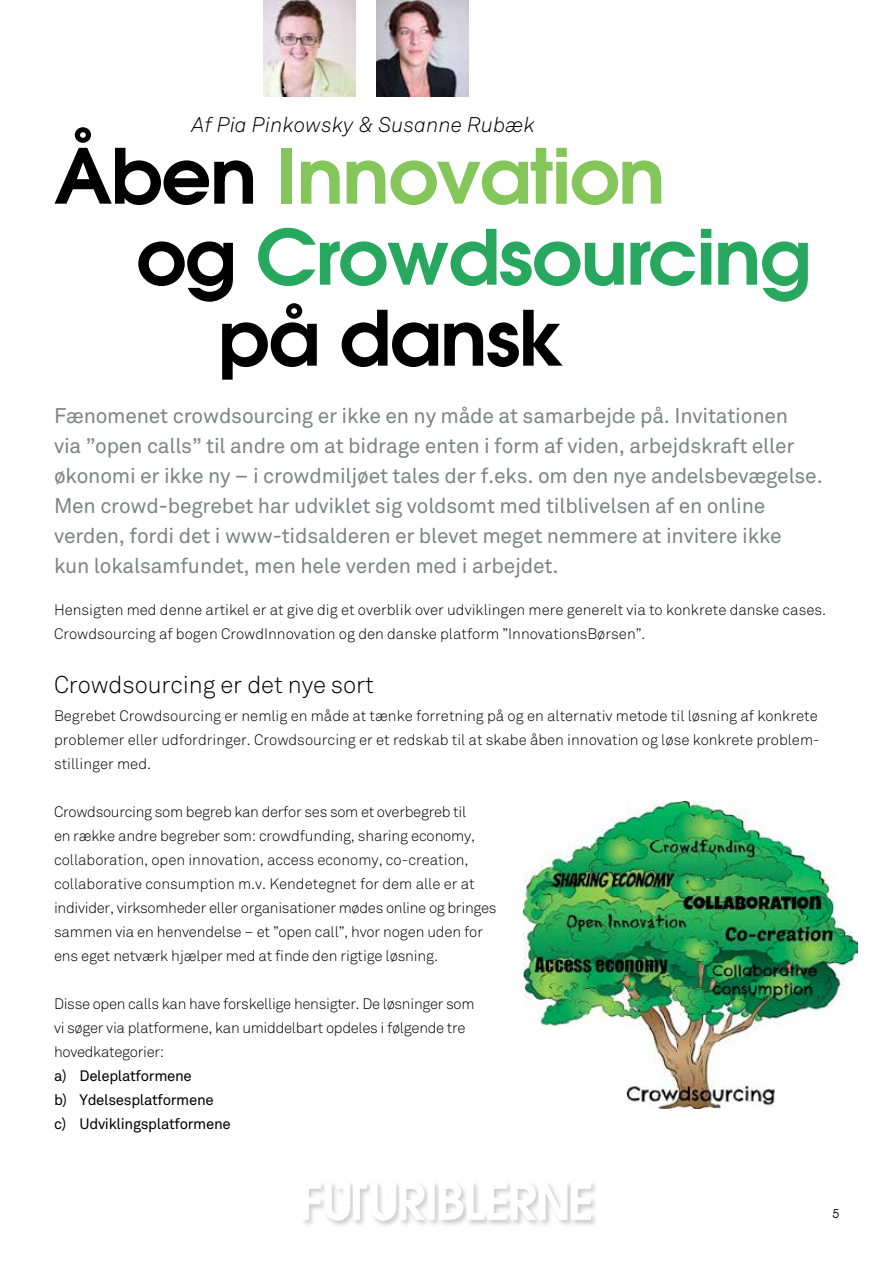
<style>
.page{position:relative;width:893px;height:1263px;background:#fff}
.page>*{position:absolute;margin:0;border:0;box-sizing:border-box;transform-origin:0 0}
.t1{font:600 75.6px "Avant Garde";letter-spacing:-.02em;color:#27a85e;scale:1.04 1}
.t2{font:600 75.6px "Avant Garde";letter-spacing:-.02em;color:#84c659;scale:1.04 1}
.t3{font:600 75.6px "Avant Garde";letter-spacing:-.02em;color:#000;scale:1.04 1}
.t4{font:300 24px "Akkurat";letter-spacing:-.005em;color:#000}
.t5{font:21px/30px "Akkurat";letter-spacing:-.01em;color:#808285}
.t6{font:italic 300 21px "Akkurat";letter-spacing:.01em;color:#000}
.t7{font:300 15px/24px "Akkurat";color:#000}
.t8{font:300 15px/24px "Akkurat";letter-spacing:-.02em;color:#000}
.t9{font:15px/24px "Akkurat";letter-spacing:-.02em;color:#000}
.t10{font:12px "Avant Garde";color:#000}
.s1{color:#000}
</style>
<div class="page">
<div style="left:301px;top:1181px;width:297px;height:47px;background:#000;opacity:.2"></div>
<svg style="left:302px;top:1182px;width:123px;height:39px"></svg>
<div style="left:428px;top:1182px;width:7px;height:38px;background:#fff"></div>
<svg style="left:439px;top:1182px;width:152px;height:38px"></svg>
<img style="left:263px;top:0;width:93px;height:97px">
<img style="left:376px;top:0;width:93px;height:97px">
<img style="left:524px;top:801px;width:333px;height:308px">
<h3 class="t6" style="left:192px;top:112px;width:345px">Af Pia Pinkowsky &amp; Susanne Rubæk</h3>
<h1 class="t2" style="left:54px;top:126px;width:589px"><span class="s1">Åben</span> Innovation</h1>
<h1 class="t1" style="left:136px;top:207px;width:651px"><span class="s1">og</span> Crowdsourcing</h1>
<h1 class="t3" style="left:218px;top:288px;width:335px">på dansk</h1>
<p class="t5" style="left:54px;top:401px;width:770px">Fænomenet crowdsourcing er ikke en ny måde at samarbejde på. Invitationen<br>via ”open calls” til andre om at bidrage enten i form af viden, arbejdskraft eller økonomi er ikke ny – i crowdmiljøet tales der f.eks. om den nye andelsbevægelse.<br>Men crowd-begrebet har udviklet sig voldsomt med tilblivelsen af en online verden, fordi det i www-tidsalderen er blevet meget nemmere at invitere ikke<br>kun lokalsamfundet, men hele verden med i arbejdet.</p>
<p class="t7" style="left:54px;top:598px;width:774px">Hensigten med denne artikel er at give dig et overblik over udviklingen mere generelt via to konkrete danske cases.<br>Crowdsourcing af bogen CrowdInnovation og den danske platform ”InnovationsBørsen”.</p>
<h2 class="t4" style="left:54px;top:670px;width:321px">Crowdsourcing er det nye sort</h2>
<p class="t7" style="left:54px;top:704px;width:767px">Begrebet Crowdsourcing er nemlig en måde at tænke forretning på og en alternativ metode til løsning af konkrete problemer eller udfordringer. Crowdsourcing er et redskab til at skabe åben innovation og løse konkrete problem&shy;stillinger med.</p>
<p class="t7" style="left:54px;top:800px;width:444px">Crowdsourcing som begreb kan derfor ses som et overbegreb til<br>en række andre begreber som: crowdfunding, sharing economy, collaboration, open innovation, access economy, co-creation, collaborative consumption m.v. Kendetegnet for dem alle er at individer, virksomheder eller organisationer mødes online og bringes sammen via en henvendelse – et ”open call”, hvor nogen uden for ens eget netværk hjælper med at finde den rigtige løsning.</p>
<p class="t8" style="left:54px;top:992px;width:422px">Disse open calls kan have forskellige hensigter. De løsninger som vi søger via platformene, kan umiddelbart opdeles i følgende tre hovedkategorier:</p>
<p class="t9" style="left:54px;top:1064px;width:178px">a) Deleplatformene<br>b) Ydelsesplatformene<br>c) Udviklingsplatformene</p>
<p class="t10" style="left:832px;top:1207px;width:8px">5</p>
</div>
